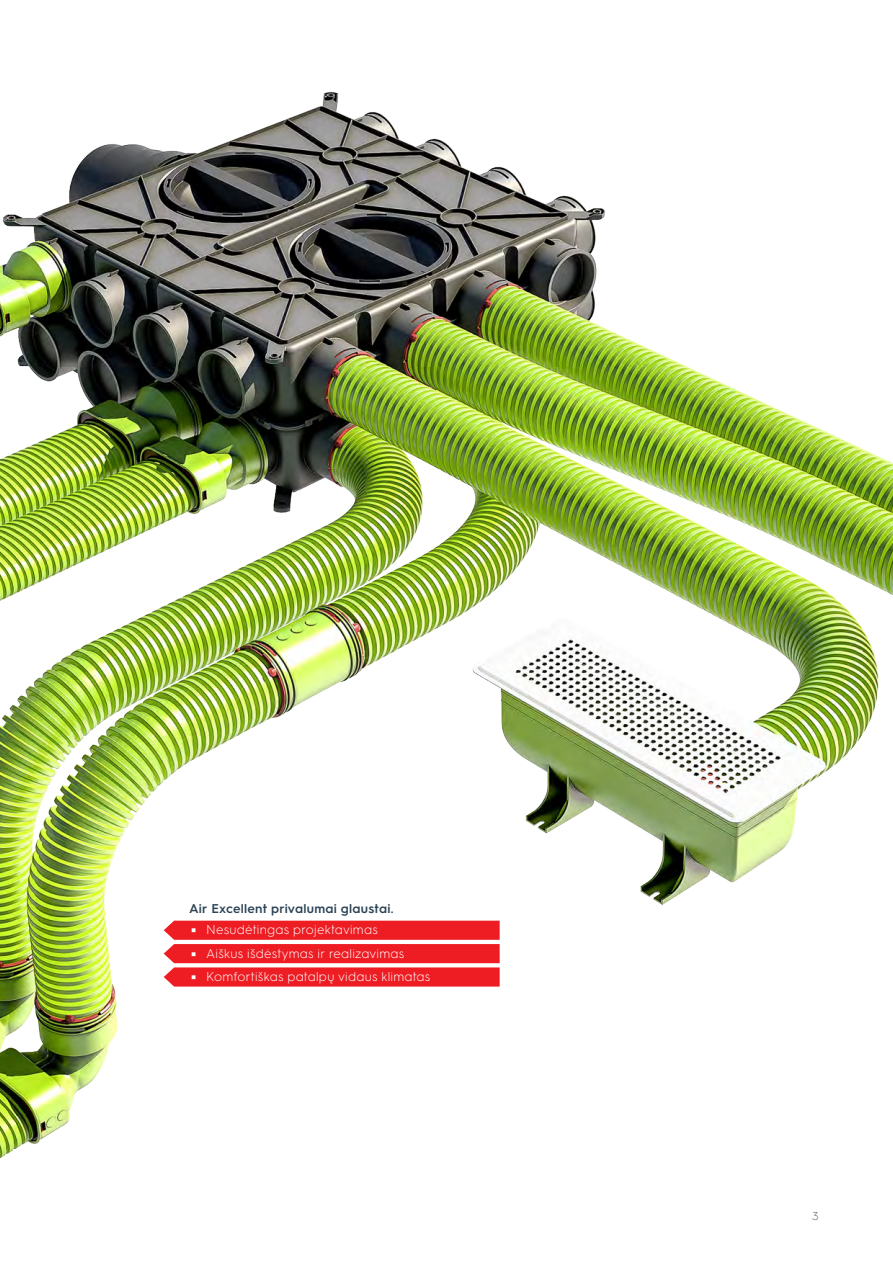
<style>
.page{position:relative;width:893px;height:1263px;background:#fff}
.page>*{position:absolute;margin:0;border:0;box-sizing:border-box;transform-origin:0 0}
.t1{font:300 12.75px "HGS3";letter-spacing:.02em;color:#fff}
._20_sub_anthracite{font:600 12.75px "HGS3";letter-spacing:.02em;color:#2c4354}
.t2{font:300 11.25px "HGS3";color:#4e6476}
.t3{font:600 5.1px "HGS3";color:#fff;scale:6.37 1}
</style>
<div class="page">
<img style="left:0;top:92px;width:893px;height:1067px">
<svg style="left:164px;top:921px;width:336px;height:65px;background:#f03d42"></svg>
<p class="_20_sub_anthracite" style="left:189px;top:899px;width:206px">Air Excellent privalumai glaustai.</p>
<p class="t3" style="left:189px;top:927px;width:3px">|</p>
<p class="t1" style="left:206px;top:921px;width:173px">Nesudėtingas projektavimas</p>
<p class="t3" style="left:189px;top:950px;width:3px">|</p>
<p class="t1" style="left:206px;top:945px;width:200px">Aiškus išdėstymas ir realizavimas</p>
<p class="t3" style="left:189px;top:974px;width:3px">|</p>
<p class="t1" style="left:206px;top:968px;width:226px">Komfortiškas patalpų vidaus klimatas</p>
<p class="t2" style="left:812px;top:1209px;width:8px">3</p>
</div>
